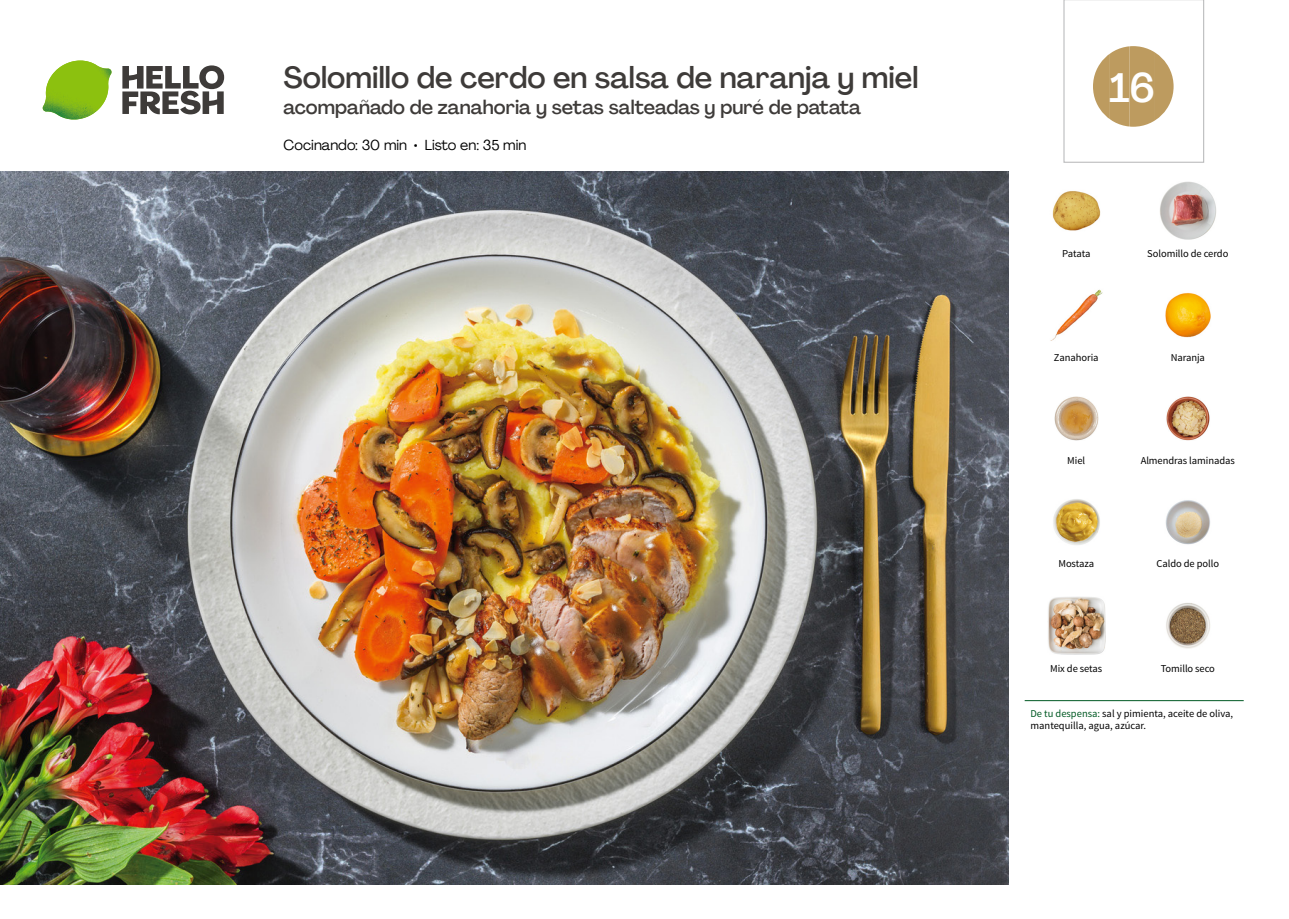
<style>
.page{position:relative;width:1289px;height:919px;background:#fff}
.page>*{position:absolute;margin:0;border:0;box-sizing:border-box;transform-origin:0 0}
.t1{font:500 40.5px "Agrandir";color:#fff}
.t2{font:500 30px "Agrandir";color:#3e3b39}
.t3{font:500 19.5px "Agrandir";color:#3e3b39}
.t4{font:14.25px "Agrandir";color:#000}
.t5{font:10.5px/12px "Source Sans Pro";letter-spacing:-.005em;color:#000}
.s1{color:#005923}
</style>
<div class="page">
<svg style="left:122px;top:65px;width:102px;height:49px"></svg>
<svg style="left:43px;top:60px;width:69px;height:60px"></svg>
<img style="left:80px;top:61px;width:31px;height:22px">
<img style="left:43px;top:61px;width:37px;height:48px">
<img style="left:0;top:172px;width:1008px;height:712px">
<img style="left:1052px;top:191px;width:49px;height:40px">
<img style="left:1160px;top:182px;width:56px;height:57px">
<img style="left:1165px;top:292px;width:46px;height:46px">
<img style="left:1050px;top:289px;width:53px;height:52px">
<img style="left:1166px;top:396px;width:44px;height:45px">
<img style="left:1054px;top:396px;width:45px;height:45px">
<img style="left:1165px;top:500px;width:45px;height:45px">
<img style="left:1053px;top:499px;width:47px;height:46px">
<img style="left:1166px;top:603px;width:44px;height:46px">
<img style="left:1048px;top:597px;width:56px;height:57px">
<hr style="left:1024px;top:700px;width:219px;height:1px;background:#005923">
<svg style="left:1063px;top:0;width:141px;height:163px"></svg>
<h2 class="t2" style="left:283px;top:59px;width:636px">Solomillo de cerdo en salsa de naranja y miel</h2>
<h3 class="t3" style="left:283px;top:95px;width:579px">acompañado de zanahoria y setas salteadas y puré de patata</h3>
<h3 class="t4" style="left:283px;top:136px;width:244px">Cocinando: 30 min • Listo en: 35 min</h3>
<h1 class="t1" style="left:1109px;top:63px;width:47px">16</h1>
<p class="t5" style="left:1062px;top:247px;width:30px">Patata</p>
<p class="t5" style="left:1147px;top:247px;width:83px">Solomillo de cerdo</p>
<p class="t5" style="left:1053px;top:352px;width:46px">Zanahoria</p>
<p class="t5" style="left:1170px;top:352px;width:36px">Naranja</p>
<p class="t5" style="left:1067px;top:454px;width:19px">Miel</p>
<p class="t5" style="left:1140px;top:454px;width:96px">Almendras laminadas</p>
<p class="t5" style="left:1058px;top:558px;width:37px">Mostaza</p>
<p class="t5" style="left:1156px;top:558px;width:64px">Caldo de pollo</p>
<p class="t5" style="left:1050px;top:662px;width:54px">Mix de setas</p>
<p class="t5" style="left:1160px;top:662px;width:56px">Tomillo seco</p>
<p class="t5" style="left:1030px;top:707px;width:204px"><span class="s1">De tu despensa:</span> sal y pimienta, aceite de oliva, mantequilla, agua, azúcar.</p>
</div>
